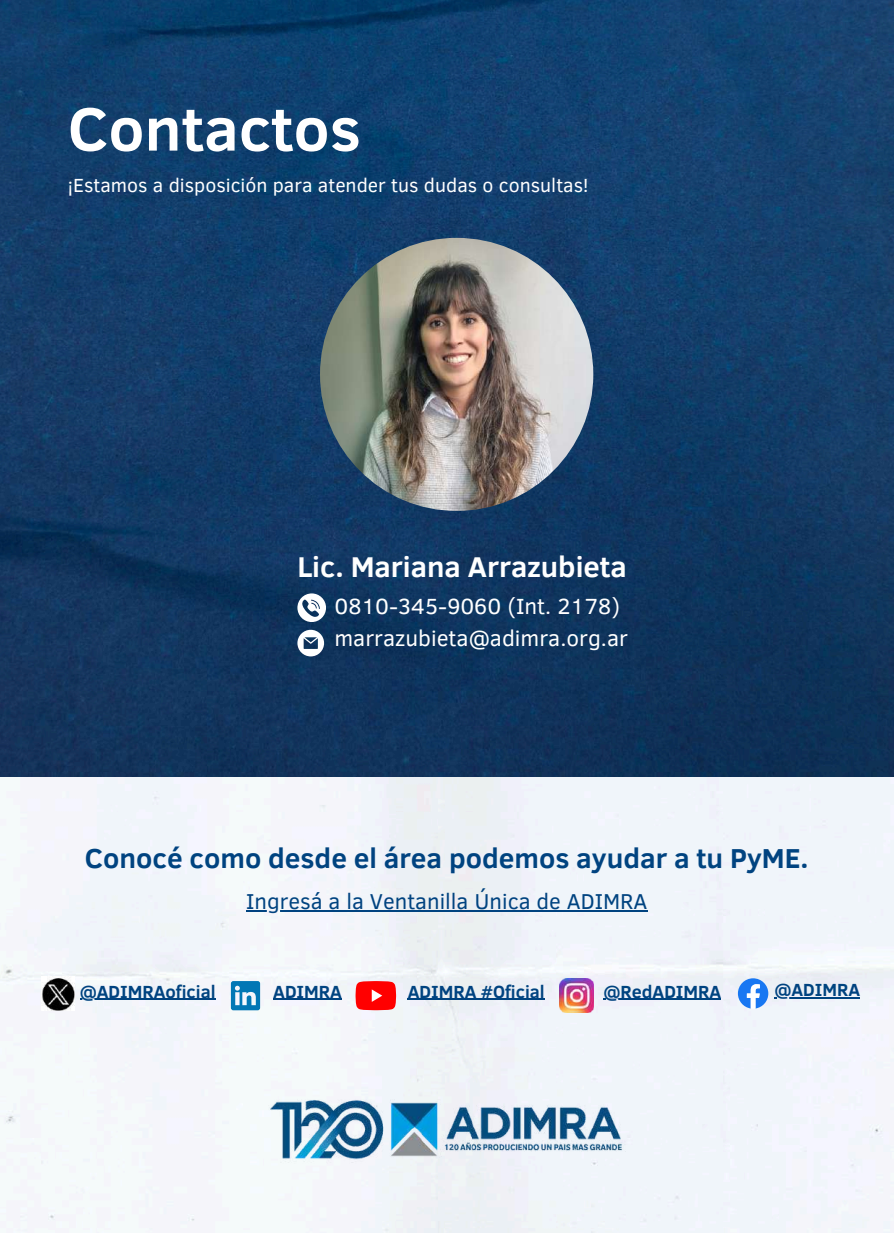
<style>
.page{position:relative;width:894px;height:1233px;background:#fff}
.page>*{position:absolute;margin:0;border:0;box-sizing:border-box;transform-origin:0 0}
.t1{font:700 62.25px "Clear Sans";color:#fff}
.t2{font:700 29.4px "Clear Sans";color:#fff}
.t3{font:700 28.05px "Clear Sans";color:#004380}
.t4{font:22.5px/31.5px "Clear Sans";color:#fff}
.t5{font:22.05px "Clear Sans";color:#004380}
.t6{font:19.5px "Clear Sans";color:#fff}
.t7{font:700 18px "Clear Sans";color:#004380}
</style>
<div class="page">
<div style="left:0;top:776px;width:893px;height:457px;background:#f0f5fa"></div>
<img style="left:0;top:0;width:893px;height:776px">
<img style="left:320px;top:238px;width:273px;height:273px;border-radius:50%">
<svg style="left:297px;top:630px;width:27px;height:26px"></svg>
<svg style="left:297px;top:593px;width:28px;height:29px"></svg>
<svg style="left:231px;top:981px;width:29px;height:29px"></svg>
<svg style="left:355px;top:981px;width:41px;height:29px"></svg>
<img style="left:559px;top:978px;width:34px;height:34px">
<svg style="left:737px;top:978px;width:31px;height:31px"></svg>
<img style="left:42px;top:977px;width:32px;height:33px">
<hr style="left:246px;top:911px;width:401px;height:1px;background:#004380">
<svg style="left:80px;top:999px;width:29px;height:1px"></svg>
<hr style="left:109px;top:999px;width:107px;height:1px;background:#004380">
<hr style="left:603px;top:999px;width:118px;height:1px;background:#004380">
<hr style="left:273px;top:999px;width:69px;height:1px;background:#004380">
<hr style="left:774px;top:997px;width:86px;height:1px;background:#004380">
<hr style="left:407px;top:999px;width:137px;height:1px;background:#004380">
<img style="left:268px;top:1094px;width:357px;height:71px">
<h1 class="t1" style="left:68px;top:84px;width:294px">Contactos</h1>
<p class="t6" style="left:68px;top:171px;width:522px">¡Estamos a disposición para atender tus dudas o consultas!</p>
<h2 class="t2" style="left:297px;top:546px;width:331px">Lic. Mariana Arrazubieta</h2>
<p class="t4" style="left:334px;top:589px;width:295px">0810-345-9060 (Int. 2178) marrazubieta@adimra.org.ar</p>
<h3 class="t3" style="left:85px;top:838px;width:725px">Conocé como desde el área podemos ayudar a tu PyME.</h3>
<p class="t5" style="left:246px;top:886px;width:402px">Ingresá a la Ventanilla Única de ADIMRA</p>
<p class="t7" style="left:80px;top:978px;width:137px">@ADIMRAoficial</p>
<p class="t7" style="left:273px;top:978px;width:70px">ADIMRA</p>
<p class="t7" style="left:407px;top:978px;width:138px">ADIMRA #Oficial</p>
<p class="t7" style="left:603px;top:978px;width:119px">@RedADIMRA</p>
<p class="t7" style="left:774px;top:977px;width:87px">@ADIMRA</p>
</div>
